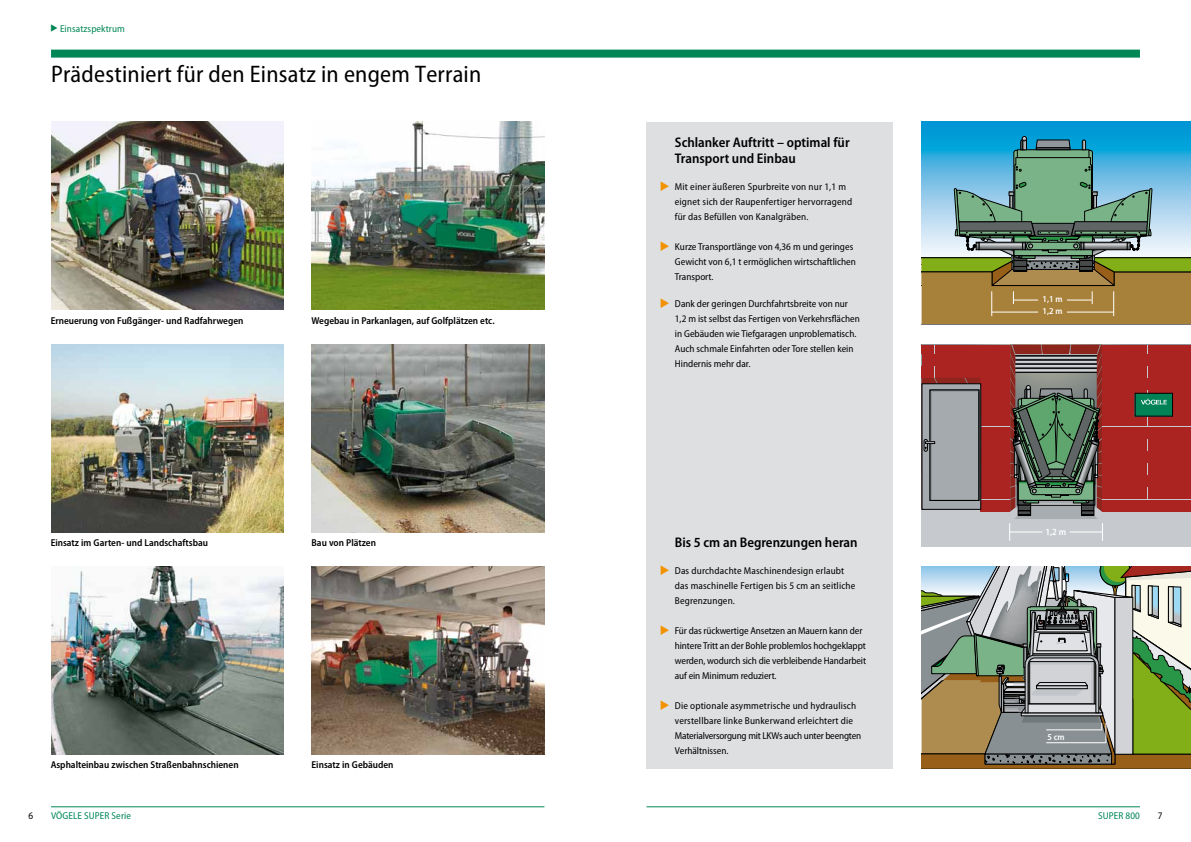
<style>
.page{position:relative;width:1191px;height:842px;background:#fff}
.page>*{position:absolute;margin:0;border:0;box-sizing:border-box;transform-origin:0 0}
.t1{font:semi-condensed 24px "Myriad Pro";letter-spacing:.01em;color:#000}
.t2{font:600 semi-condensed 14px/16px "Myriad Pro";color:#000}
.t3{font:semi-condensed 10px/15px "Myriad Pro";color:#000}
.t4{font:600 semi-condensed 10px "Myriad Pro";color:#000}
.t5{font:semi-condensed 10px "Myriad Pro";letter-spacing:.01em;color:#008755}
.t6{font:600 semi-condensed 9.4px "Myriad Pro";color:#fff}
.t7{font:600 semi-condensed 9px "Myriad Pro";color:#fff}
</style>
<div class="page">
<div style="left:51px;top:50px;width:1089px;height:8px;background:#008755"></div>
<hr style="left:51px;top:806px;width:493px;height:1px;background:#008755">
<hr style="left:646px;top:806px;width:494px;height:1px;background:#008755">
<img style="left:51px;top:122px;width:232px;height:188px">
<img style="left:312px;top:122px;width:232px;height:188px">
<img style="left:51px;top:344px;width:232px;height:188px">
<img style="left:312px;top:344px;width:232px;height:188px">
<img style="left:51px;top:566px;width:232px;height:188px">
<img style="left:312px;top:566px;width:232px;height:188px">
<div style="left:646px;top:122px;width:247px;height:646px;background:#dedfe0"></div>
<svg style="left:921px;top:122px;width:270px;height:202px;background:#729889"></svg>
<svg style="left:921px;top:566px;width:270px;height:202px;background:#979d84"></svg>
<div style="left:921px;top:474px;width:270px;height:73px;background:#c6c9cd"></div>
<svg style="left:921px;top:345px;width:270px;height:196px;background:#93635f"></svg>
<hr style="left:1069px;top:531px;width:33px;height:1px;background:#fff">
<p class="t5" style="left:60px;top:22px;width:66px">Einsatzspektrum</p>
<p class="t1" style="left:51px;top:59px;width:432px">Prädestiniert für den Einsatz in engem Terrain</p>
<p class="t4" style="left:51px;top:315px;width:194px">Erneuerung von Fußgänger- und Radfahrwegen</p>
<p class="t4" style="left:311px;top:315px;width:185px">Wegebau in Parkanlagen, auf Golfplätzen etc.</p>
<p class="t4" style="left:51px;top:537px;width:159px">Einsatz im Garten- und Landschaftsbau</p>
<p class="t4" style="left:311px;top:537px;width:66px">Bau von Plätzen</p>
<p class="t4" style="left:51px;top:758px;width:189px">Asphalteinbau zwischen Straßenbahnschienen</p>
<p class="t4" style="left:311px;top:758px;width:84px">Einsatz in Gebäuden</p>
<p class="t2" style="left:675px;top:134px;width:176px">Schlanker Auftritt – optimal für<br>Transport und Einbau</p>
<p class="t3" style="left:675px;top:179px;width:179px">Mit einer äußeren Spurbreite von nur 1,1 m eignet sich der Raupenfertiger hervorragend für das Befüllen von Kanalgräben.</p>
<p class="t3" style="left:675px;top:239px;width:182px">Kurze Transportlänge von 4,36 m und geringes<br>Gewicht von 6,1 t ermöglichen wirtschaftlichen<br>Transport.</p>
<p class="t3" style="left:675px;top:296px;width:187px">Dank der geringen Durchfahrtsbreite von nur 1,2 m ist selbst das Fertigen von Verkehrsflächen in Gebäuden wie Tiefgaragen unproblematisch.<br>Auch schmale Einfahrten oder Tore stellen kein Hindernis mehr dar.</p>
<p class="t2" style="left:675px;top:534px;width:184px">Bis 5 cm an Begrenzungen heran</p>
<p class="t3" style="left:675px;top:563px;width:182px">Das durchdachte Maschinendesign erlaubt das maschinelle Fertigen bis 5 cm an seitliche<br>Begrenzungen.</p>
<p class="t3" style="left:675px;top:623px;width:193px">Für das rückwertige Ansetzen an Mauern kann der hintere Tritt an der Bohle problemlos hochgeklappt werden, wodurch sich die verbleibende Handarbeit auf ein Minimum reduziert.</p>
<p class="t3" style="left:675px;top:698px;width:188px">Die optionale asymmetrische und hydraulisch verstellbare linke Bunkerwand erleichtert die Materialversorgung mit LKWs auch unter beengten Verhältnissen.</p>
<p class="t7" style="left:1042px;top:294px;width:22px">1,1 m</p>
<p class="t7" style="left:1042px;top:306px;width:22px">1,2 m</p>
<p class="t6" style="left:1045px;top:526px;width:23px">1,2 m</p>
<p class="t7" style="left:1047px;top:731px;width:19px">5 cm</p>
<p class="t3" style="left:28px;top:808px;width:6px">6</p>
<p class="t5" style="left:51px;top:810px;width:81px">VÖGELE SUPER Serie</p>
<p class="t5" style="left:1098px;top:810px;width:43px">SUPER 800</p>
<p class="t3" style="left:1157px;top:808px;width:6px">7</p>
</div>
